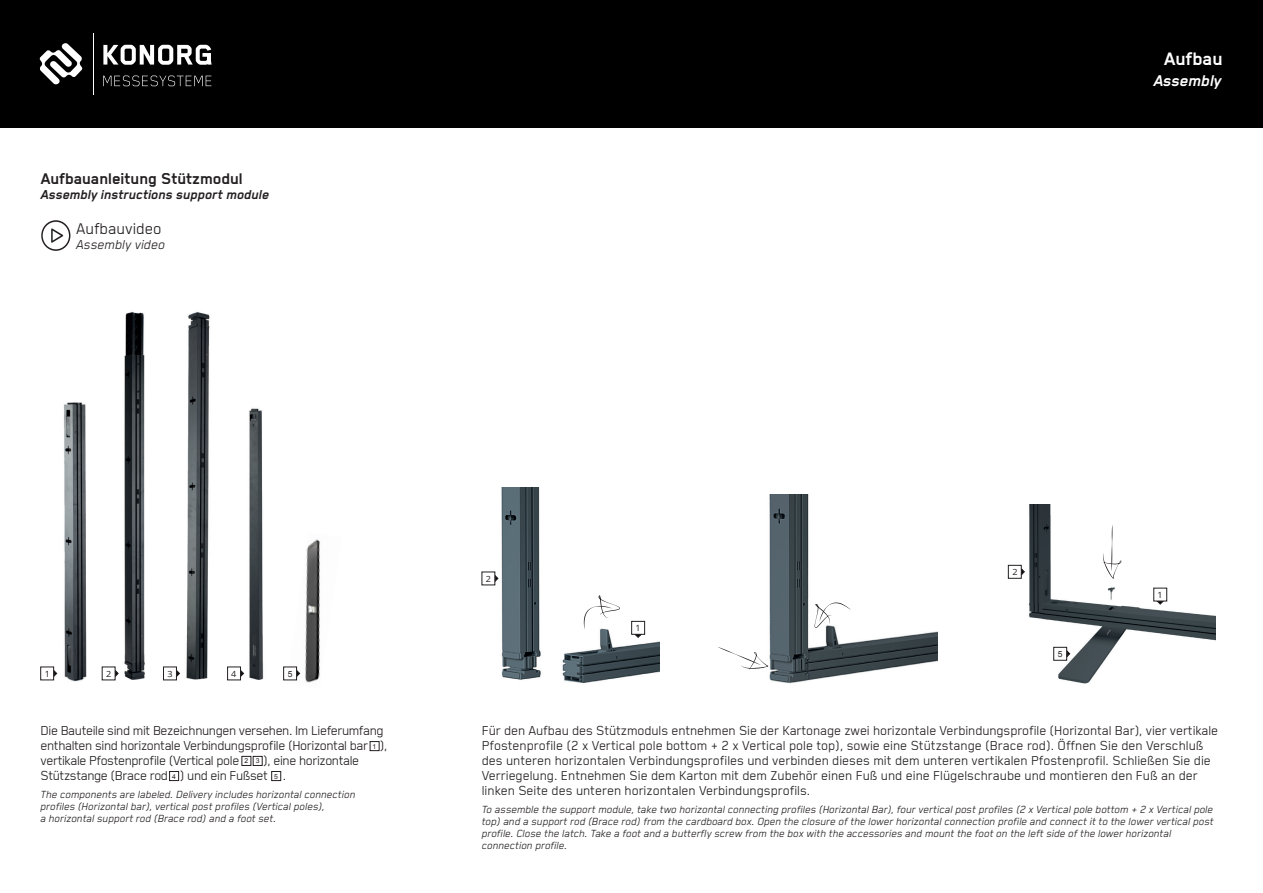
<style>
.page{position:relative;width:1263px;height:893px;background:#fff}
.page>*{position:absolute;margin:0;border:0;box-sizing:border-box;transform-origin:0 0}
.t1{font:700 21px "Blender";color:#fff}
.t2{font:700 18px "Blender";color:#231f20}
.t3{font:18px "Blender";color:#231f20}
.t4{font:italic 700 18px "Blender";color:#fff}
.t5{font:15px/15px "Blender";color:#231f20}
.t6{font:15px/15px "Blender";letter-spacing:-.025em;color:#231f20}
.t7{font:italic 700 15px "Blender";color:#231f20}
.t8{font:italic 15px "Blender";color:#231f20}
.t9{font:italic 12px/12px "Blender";color:#231f20}
.t10{font:8.55px "Open Sans";color:#231f20;scale:1.06 1}
.t11{font:8.55px "Arial";color:#231f20}
.t12{font:6.9px "Arial";color:#231f20}
</style>
<div class="page">
<div style="left:0;top:0;width:1263px;height:128px;background:#000001"></div>
<svg style="left:39px;top:43px;width:44px;height:42px"></svg>
<svg style="left:103px;top:45px;width:109px;height:20px"></svg>
<svg style="left:103px;top:76px;width:108px;height:10px"></svg>
<hr style="left:93px;top:33px;width:1px;height:61px;background:#fff">
<img style="left:493px;top:488px;width:167px;height:195px">
<svg style="left:584px;top:595px;width:36px;height:34px"></svg>
<img style="left:768px;top:494px;width:169px;height:190px">
<svg style="left:718px;top:647px;width:50px;height:23px"></svg>
<div style="left:632px;top:621px;width:13px;height:13px;background:#fff"></div>
<div style="left:631px;top:621px;width:14px;height:13px;border:1px solid #231f20"></div>
<svg style="left:635px;top:634px;width:6px;height:4px"></svg>
<svg style="left:495px;top:575px;width:3px;height:7px"></svg>
<svg style="left:41px;top:220px;width:29px;height:31px"></svg>
<div style="left:43px;top:222px;width:26px;height:27px;background:#fff;border-radius:50%"></div>
<svg style="left:51px;top:228px;width:12px;height:15px"></svg>
<img style="left:1029px;top:504px;width:187px;height:180px">
<div style="left:1008px;top:565px;width:13px;height:13px;border:1px solid #231f20"></div>
<svg style="left:1021px;top:568px;width:4px;height:7px"></svg>
<div style="left:1154px;top:588px;width:13px;height:13px;background:#fff"></div>
<div style="left:1153px;top:588px;width:14px;height:13px;border:1px solid #231f20"></div>
<svg style="left:1157px;top:601px;width:6px;height:3px"></svg>
<svg style="left:1102px;top:525px;width:19px;height:54px"></svg>
<div style="left:1054px;top:647px;width:13px;height:13px;background:#fff"></div>
<div style="left:1053px;top:647px;width:14px;height:13px;border:1px solid #231f20"></div>
<svg style="left:1067px;top:650px;width:3px;height:7px"></svg>
<div style="left:242px;top:756px;width:9px;height:10px;border:1px solid #231f20"></div>
<div style="left:370px;top:741px;width:9px;height:10px;border:1px solid #231f20"></div>
<div style="left:169px;top:771px;width:10px;height:10px;border:1px solid #231f20"></div>
<div style="left:272px;top:771px;width:9px;height:10px;border:1px solid #231f20"></div>
<div style="left:253px;top:756px;width:9px;height:10px;border:1px solid #231f20"></div>
<img style="left:57px;top:402px;width:30px;height:279px">
<img style="left:244px;top:408px;width:20px;height:272px">
<img style="left:186px;top:312px;width:24px;height:368px">
<img style="left:124px;top:312px;width:21px;height:368px">
<img style="left:287px;top:539px;width:33px;height:144px">
<div style="left:41px;top:667px;width:13px;height:13px;border:1px solid #231f20"></div>
<svg style="left:54px;top:670px;width:3px;height:7px"></svg>
<svg style="left:115px;top:670px;width:4px;height:7px"></svg>
<div style="left:163px;top:667px;width:14px;height:13px;border:1px solid #231f20"></div>
<svg style="left:177px;top:670px;width:3px;height:7px"></svg>
<div style="left:227px;top:667px;width:14px;height:13px;border:1px solid #231f20"></div>
<svg style="left:241px;top:670px;width:3px;height:7px"></svg>
<div style="left:284px;top:667px;width:13px;height:13px;background:#fff"></div>
<div style="left:283px;top:667px;width:14px;height:13px;border:1px solid #231f20"></div>
<svg style="left:297px;top:670px;width:3px;height:7px"></svg>
<svg style="left:814px;top:602px;width:37px;height:26px"></svg>
<p class="t2" style="left:41px;top:169px;width:204px">Aufbauanleitung Stützmodul</p>
<p class="t7" style="left:41px;top:186px;width:230px">Assembly instructions support module</p>
<p class="t3" style="left:76px;top:219px;width:87px">Aufbauvideo</p>
<p class="t8" style="left:76px;top:237px;width:90px">Assembly video</p>
<h1 class="t1" style="left:1164px;top:47px;width:60px">Aufbau</h1>
<h2 class="t4" style="left:1154px;top:71px;width:69px">Assembly</h2>
<p class="t10" style="left:45px;top:668px;width:6px">1</p>
<p class="t10" style="left:106px;top:668px;width:6px">2</p>
<p class="t10" style="left:168px;top:668px;width:6px">3</p>
<p class="t10" style="left:231px;top:668px;width:6px">4</p>
<p class="t11" style="left:288px;top:668px;width:6px">5</p>
<p class="t6" style="left:41px;top:723px;width:348px">Die Bauteile sind mit Bezeichnungen versehen. Im Lieferumfang enthalten sind horizontale Verbindungsprofile (Horizontal bar ), vertikale Pfostenprofile (Vertical pole</p>
<p class="t12" style="left:373px;top:742px;width:5px">1</p>
<p class="t6" style="left:263px;top:753px;width:97px">), eine horizontale</p>
<p class="t6" style="left:41px;top:768px;width:247px">Stützstange (Brace rod ) und ein Fußset .</p>
<p class="t9" style="left:41px;top:788px;width:316px">The components are labeled. Delivery includes horizontal connection profiles (Horizontal bar), vertical post profiles (Vertical poles),</p>
<p class="t9" style="left:41px;top:812px;width:237px">a horizontal support rod (Brace rod) and a foot set.</p>
<p class="t12" style="left:244px;top:756px;width:5px">2</p>
<p class="t12" style="left:256px;top:756px;width:5px">3</p>
<p class="t12" style="left:172px;top:771px;width:5px">4</p>
<p class="t12" style="left:274px;top:771px;width:5px">5</p>
<p class="t10" style="left:486px;top:573px;width:6px">2</p>
<p class="t10" style="left:635px;top:622px;width:6px">1</p>
<p class="t10" style="left:1012px;top:566px;width:6px">2</p>
<p class="t11" style="left:1058px;top:648px;width:6px">5</p>
<p class="t10" style="left:1157px;top:589px;width:6px">1</p>
<p class="t5" style="left:482px;top:723px;width:738px">Für den Aufbau des Stützmoduls entnehmen Sie der Kartonage zwei horizontale Verbindungsprofile (Horizontal Bar), vier vertikale Pfostenprofile (2 x Vertical pole bottom + 2 x Vertical pole top), sowie eine Stützstange (Brace rod). Öffnen Sie den Verschluß des unteren horizontalen Verbindungsprofiles und verbinden dieses mit dem unteren vertikalen Pfostenprofil. Schließen Sie die Verriegelung. Entnehmen Sie dem Karton mit dem Zubehör einen Fuß und eine Flügelschraube und montieren den Fuß an der linken Seite des unteren horizontalen Verbindungsprofils.</p>
<p class="t9" style="left:482px;top:803px;width:733px;text-align:justify">To assemble the support module, take two horizontal connecting profiles (Horizontal Bar), four vertical post profiles (2 x Vertical pole bottom + 2 x Vertical pole top) and a support rod (Brace rod) from the cardboard box. Open the closure of the lower horizontal connection profile and connect it to the lower vertical post profile. Close the latch. Take a foot and a butterfly screw from the box with the accessories and mount the foot on the left side of the lower horizontal</p>
<p class="t9" style="left:482px;top:839px;width:87px">connection profile.</p>
</div>
